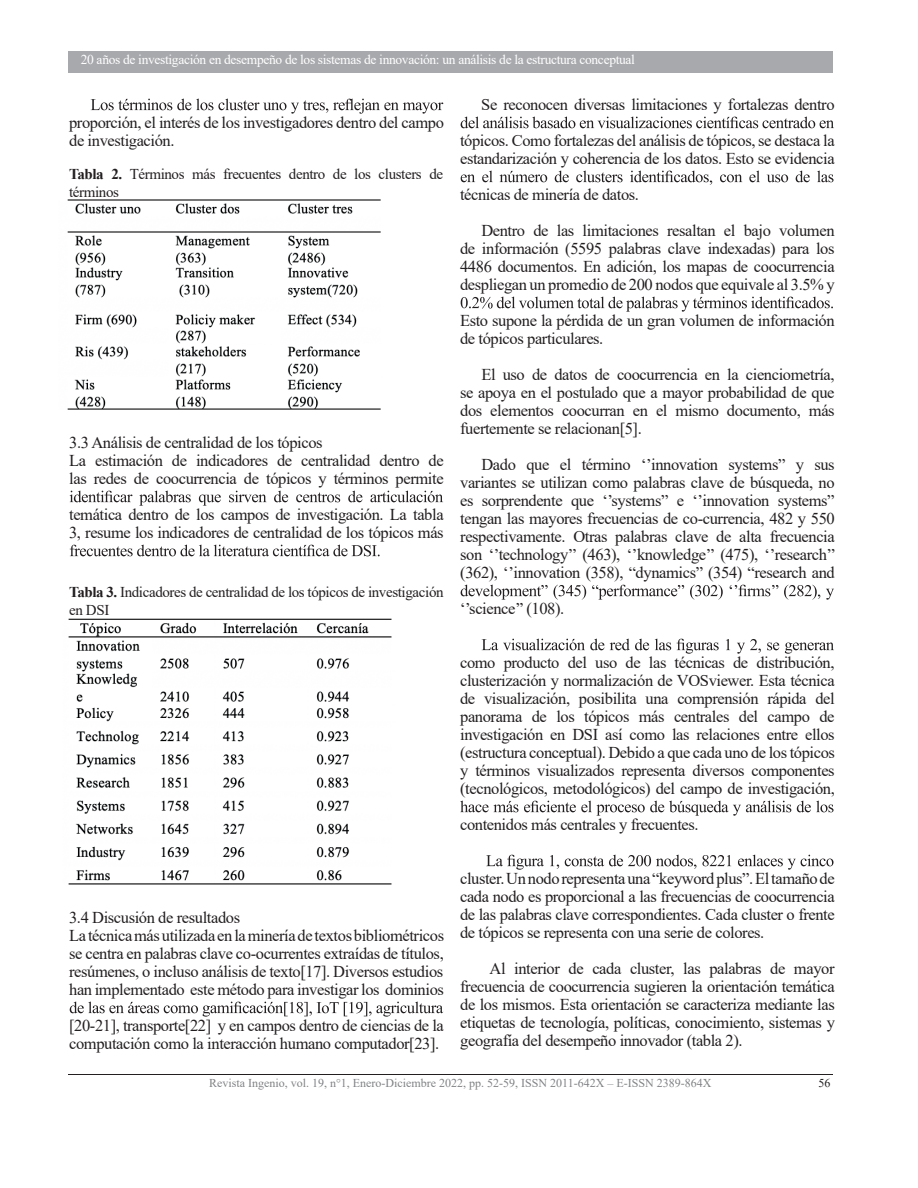
<style>
.page{position:relative;width:918px;height:1188px;background:#fff}
.page>*{position:absolute;margin:0;border:0;box-sizing:border-box;transform-origin:0 0}
.t1{font:16.5px/18px "Times New Roman";letter-spacing:-.025em;color:#231f20}
.t2{font:15px/18px "Times New Roman";letter-spacing:-.025em;color:#231f20}
.t3{font:13.5px "Times New Roman";letter-spacing:-.025em;color:#fff}
.t4{font:12px "Times New Roman";color:#808285}
.t5{font:12px "Times New Roman";color:#231f20}
.s1{font-weight:700}
</style>
<div class="page">
<hr style="left:68px;top:1074px;width:765px;height:1px;background:#231f20">
<div style="left:68px;top:51px;width:765px;height:21px;background:#a8a9ad"></div>
<img style="left:68px;top:618px;width:324px;height:267px">
<img style="left:67px;top:199px;width:314px;height:211px">
<svg style="left:91px;top:99px;width:352px;height:15px"></svg>
<svg style="left:70px;top:491px;width:373px;height:15px"></svg>
<svg style="left:70px;top:545px;width:310px;height:11px"></svg>
<svg style="left:70px;top:1002px;width:373px;height:15px"></svg>
<svg style="left:461px;top:117px;width:373px;height:11px"></svg>
<svg style="left:461px;top:171px;width:373px;height:14px"></svg>
<svg style="left:461px;top:297px;width:372px;height:15px"></svg>
<svg style="left:461px;top:585px;width:373px;height:15px"></svg>
<svg style="left:482px;top:639px;width:352px;height:15px"></svg>
<svg style="left:460px;top:801px;width:374px;height:15px"></svg>
<svg style="left:486px;top:855px;width:348px;height:15px"></svg>
<p class="t3" style="left:81px;top:50px;width:556px">20 años de investigación en desempeño de los sistemas de innovación: un análisis de la estructura conceptual</p>
<p class="t1" style="left:69px;top:113px;width:376px">proporción, el interés de los investigadores dentro del campo de investigación.</p>
<p class="t2" style="left:69px;top:165px;width:376px"><span class="s1">Tabla 2.</span> Términos más frecuentes dentro de los clusters de términos</p>
<p class="t1" style="left:69px;top:433px;width:376px">3.3 Análisis de centralidad de los tópicos<br>La estimación de indicadores de centralidad dentro de las redes de coocurrencia de tópicos y términos permite</p>
<p class="t1" style="left:69px;top:505px;width:376px">temática dentro de los campos de investigación. La tabla<br>3, resume los indicadores de centralidad de los tópicos más</p>
<p class="t2" style="left:69px;top:583px;width:376px"><span class="s1">Tabla 3.</span> Indicadores de centralidad de los tópicos de investigación en DSI</p>
<p class="t1" style="left:69px;top:908px;width:376px">3.4 Discusión de resultados<br>La técnicamásutilizada enlamineríade textosbibliométricos se centra en palabras clave co-ocurrentes extraídas de títulos, resúmenes, o incluso análisis de texto[17]. Diversos estudios han implementado este método para investigar los dominios</p>
<p class="t1" style="left:69px;top:1016px;width:376px">[20-21], transporte[22] y en campos dentro de ciencias de la computación como la interacción humano computador[23].</p>
<p class="t1" style="left:460px;top:86px;width:376px;line-height:36px;text-align:right">Se reconocen diversas limitaciones y fortalezas dentro tópicos. Como fortalezas del análisis de tópicos, se destaca la</p>
<p class="t1" style="left:460px;top:140px;width:376px;line-height:36px">estandarización y coherencia de los datos. Esto se evidencia técnicas de minería de datos.</p>
<p class="t1" style="left:460px;top:221px;width:376px;text-align:justify;text-indent:21px">Dentro de las limitaciones resaltan el bajo volumen de información (5595 palabras clave indexadas) para los 4486 documentos. En adición, los mapas de coocurrencia despliegan un promedio de 200 nodos que equivale al 3.5% y</p>
<p class="t1" style="left:460px;top:311px;width:376px">Esto supone la pérdida de un gran volumen de información de tópicos particulares.</p>
<p class="t1" style="left:460px;top:365px;width:376px;text-align:justify;text-indent:21px">El uso de datos de coocurrencia en la cienciometría, se apoya en el postulado que a mayor probabilidad de que dos elementos coocurran en el mismo documento, más fuertemente se relacionan[5].</p>
<p class="t1" style="left:460px;top:455px;width:377px;text-align:justify;text-indent:21px">Dado que el término ‘’innovation systems” y sus variantes se utilizan como palabras clave de búsqueda, no es sorprendente que ‘’systems” e ‘’innovation systems” tengan las mayores frecuencias de co-currencia, 482 y 550 respectivamente. Otras palabras clave de alta frecuencia son ‘’technology’’ (463), ‘’knowledge’’ (475), ‘’research’’ (362), ‘’innovation (358), “dynamics” (354) “research and</p>
<p class="t1" style="left:460px;top:599px;width:106px">‘’science’’(108).</p>
<p class="t1" style="left:460px;top:653px;width:376px;text-align:justify">como producto del uso de las técnicas de distribución, clusterización y normalización de VOSviewer. Esta técnica de visualización, posibilita una comprensión rápida del panorama de los tópicos más centrales del campo de investigación en DSI así como las relaciones entre ellos (estructura conceptual). Debido a que cada uno de los tópicos y términos visualizados representa diversos componentes (tecnológicos, metodológicos) del campo de investigación,</p>
<p class="t1" style="left:460px;top:815px;width:240px">contenidos más centrales y frecuentes.</p>
<p class="t1" style="left:460px;top:869px;width:376px;text-align:justify">cluster.Unnodorepresentauna“keywordplus”.Eltamañode cada nodo es proporcional a las frecuencias de coocurrencia de las palabras clave correspondientes. Cada cluster o frente de tópicos se representa con una serie de colores.</p>
<p class="t1" style="left:460px;top:959px;width:376px;text-align:justify;text-indent:29px">Al interior de cada cluster, las palabras de mayor frecuencia de coocurrencia sugieren la orientación temática de los mismos. Esta orientación se caracteriza mediante las etiquetas de tecnología, políticas, conocimiento, sistemas y geografía del desempeño innovador (tabla 2).</p>
<p class="t4" style="left:209px;top:1074px;width:504px">Revista Ingenio, vol. 19, n°1, Enero-Diciembre 2022, pp. 52-59, ISSN 2011-642X – E-ISSN 2389-864X</p>
<p class="t5" style="left:818px;top:1074px;width:13px">56</p>
</div>
